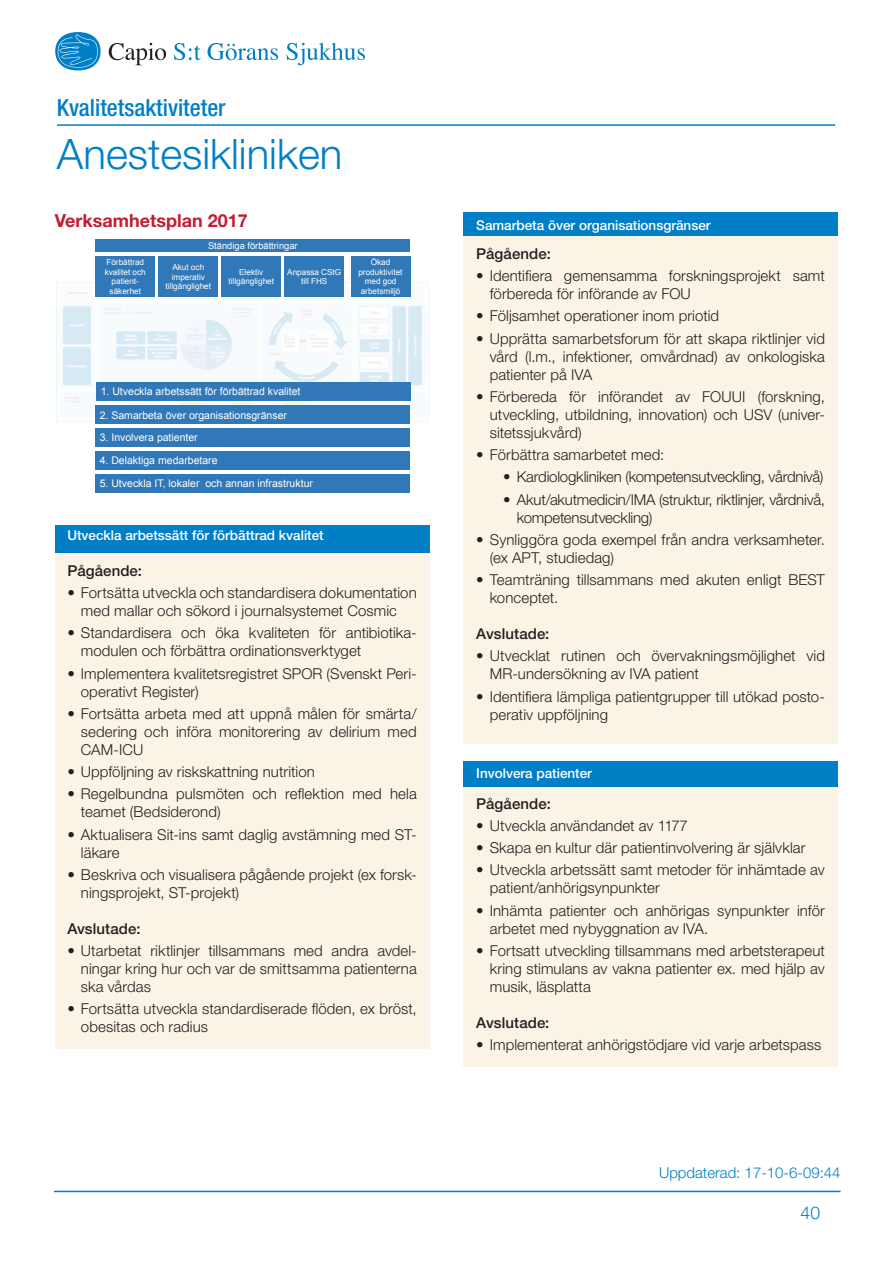
<style>
.page{position:relative;width:893px;height:1263px;background:#fff}
.page>*{position:absolute;margin:0;border:0;box-sizing:border-box;transform-origin:0 0}
.Rubrik_1K{font:300 42px "Helvetica Neue LT";color:#007fc6}
.t1{font:500 condensed 23.55px "Helvetica Neue LT";color:#007fc6}
.Rubrik_3B{font:700 18px "Helvetica Neue LT";color:#c01e32}
.Nedre_rubrik_1{font:300 17.55px "Helvetica Neue LT";color:#007fc6}
.t2{font:300 15px/18px "Helvetica Neue LT";letter-spacing:.005em;color:#231f20}
.t3{font:300 15px/18px "Helvetica Neue LT";letter-spacing:-.015em;color:#231f20}
.t4{font:500 15px "Helvetica Neue LT";letter-spacing:.005em;color:#231f20}
.Sidhuvud_text{font:300 15px "Helvetica Neue LT";color:#007fc6}
.t5{font:700 14.1px "Arial";color:#c02237}
.t6{font:500 13.5px "Helvetica Neue LT";color:#fff}
.t7{font:10.5px "Arial";color:#fff}
.t8{font:9.3px "Arial";color:#fff}
.t9{font:8.25px/9.8px "Arial";color:#fff;text-align:center}
</style>
<div class="page">
<svg style="left:109px;top:43px;width:57px;height:22px"></svg>
<svg style="left:174px;top:43px;width:27px;height:17px"></svg>
<svg style="left:286px;top:43px;width:79px;height:22px"></svg>
<div style="left:55px;top:32px;width:46px;height:38px;background:#007fc6;border-radius:50%"></div>
<svg style="left:55px;top:34px;width:43px;height:36px"></svg>
<svg style="left:208px;top:43px;width:70px;height:17px"></svg>
<hr style="left:57px;top:124px;width:778px;height:2px;background:#007fc6">
<hr style="left:54px;top:1191px;width:786px;height:1px;background:#007fc6">
<div style="left:55px;top:551px;width:375px;height:498px;background:#fbf4e6"></div>
<div style="left:55px;top:525px;width:375px;height:27px;background:#007fc6"></div>
<div style="left:463px;top:234px;width:375px;height:510px;background:#fbf4e6"></div>
<div style="left:463px;top:213px;width:375px;height:23px;background:#007fc6"></div>
<div style="left:463px;top:784px;width:375px;height:283px;background:#fbf4e6"></div>
<div style="left:463px;top:761px;width:375px;height:26px;background:#007fc6"></div>
<div style="left:55px;top:279px;width:374px;height:159px;background:#fff;opacity:.84"></div>
<div style="left:95px;top:405px;width:315px;height:19px;background:#3178b8"></div>
<div style="left:95px;top:428px;width:315px;height:19px;background:#3178b8"></div>
<div style="left:95px;top:451px;width:315px;height:19px;background:#3178b8"></div>
<div style="left:95px;top:474px;width:315px;height:19px;background:#3178b8"></div>
<div style="left:96px;top:382px;width:315px;height:19px;background:#3178b8"></div>
<div style="left:95px;top:256px;width:60px;height:41px;background:#3178b8"></div>
<div style="left:158px;top:256px;width:60px;height:41px;background:#3178b8"></div>
<div style="left:221px;top:256px;width:60px;height:41px;background:#3178b8"></div>
<div style="left:284px;top:256px;width:60px;height:41px;background:#3178b8"></div>
<div style="left:351px;top:256px;width:59px;height:41px;background:#3178b8"></div>
<div style="left:95px;top:239px;width:315px;height:13px;background:#3178b8"></div>
<h2 class="t1" style="left:57px;top:94px;width:170px">Kvalitetsaktiviteter</h2>
<p class="Rubrik_1K" style="left:57px;top:128px;width:287px">Anestesikliniken</p>
<p class="Rubrik_3B" style="left:55px;top:209px;width:195px">Verksamhetsplan 2017</p>
<p class="t5" style="left:52px;top:211px;width:152px">Verksamhetsplan 2017</p>
<p class="t8" style="left:208px;top:240px;width:91px">Ständiga förbättringar</p>
<p class="t9" style="left:105px;top:257px;width:42px">Förbättrad kvalitet och patient&shy;säkerhet</p>
<p class="t9" style="left:165px;top:262px;width:47px">Akut och imperativ tillgänglighet</p>
<p class="t9" style="left:228px;top:267px;width:47px">Elektiv tillgänglighet</p>
<p class="t9" style="left:287px;top:267px;width:56px">Anpassa CStG till FHS</p>
<p class="t9" style="left:358px;top:257px;width:46px">Ökad produktivitet med god arbetsmiljö</p>
<p class="t7" style="left:101px;top:385px;width:201px">1. Utveckla arbetssätt för förbättrad kvalitet</p>
<p class="t7" style="left:100px;top:408px;width:189px">2. Samarbeta över organisationsgränser</p>
<p class="t7" style="left:100px;top:431px;width:100px">3. Involvera patienter</p>
<p class="t7" style="left:100px;top:454px;width:119px">4. Delaktiga medarbetare</p>
<p class="t7" style="left:100px;top:477px;width:215px">5. Utveckla IT, lokaler och annan infrastruktur</p>
<p class="t6" style="left:67px;top:527px;width:258px">Utveckla arbetssätt för förbättrad kvalitet</p>
<p class="t4" style="left:67px;top:561px;width:76px">Pågående:</p>
<p class="t2" style="left:67px;top:583px;width:351px;text-align:center">• Fortsätta utveckla och standardisera dokumentation med mallar och sökord i journalsystemet Cosmic</p>
<p class="t2" style="left:81px;top:624px;width:336px;text-indent:-13px">• Standardisera och öka kvaliteten för antibiotika&shy;modulen och förbättra ordinationsverktyget</p>
<p class="t2" style="left:81px;top:664px;width:337px;text-indent:-14px">• Implementera kvalitetsregistret SPOR (Svenskt Peri&shy;operativt Register)</p>
<p class="t2" style="left:81px;top:704px;width:337px;text-align:justify;text-indent:-14px">• Fortsätta arbeta med att uppnå målen för smärta/ sedering och införa monitorering av delirium med CAM-ICU</p>
<p class="t2" style="left:67px;top:762px;width:249px">• Uppföljning av riskskattning nutrition</p>
<p class="t2" style="left:81px;top:785px;width:337px;text-indent:-14px">• Regelbundna pulsmöten och reflektion med hela teamet (Bedsiderond)</p>
<p class="t2" style="left:81px;top:825px;width:337px;text-indent:-14px">• Aktualisera Sit-ins samt daglig avstämning med ST&shy;läkare</p>
<p class="t2" style="left:81px;top:865px;width:337px;text-indent:-14px">• Beskriva och visualisera pågående projekt (ex forsk&shy;ningsprojekt, ST-projekt)</p>
<p class="t4" style="left:67px;top:919px;width:75px">Avslutade:</p>
<p class="t2" style="left:81px;top:941px;width:337px;text-align:justify;text-indent:-14px">• Utarbetat riktlinjer tillsammans med andra avdel&shy;ningar kring hur och var de smittsamma patienterna ska vårdas</p>
<p class="t2" style="left:81px;top:1000px;width:337px;text-indent:-14px">• Fortsätta utveckla standardiserade flöden, ex bröst, obesitas och radius</p>
<p class="t6" style="left:476px;top:217px;width:236px">Samarbeta över organisationsgränser</p>
<p class="t4" style="left:476px;top:245px;width:76px">Pågående:</p>
<p class="t2" style="left:490px;top:267px;width:337px;text-indent:-14px">• Identifiera gemensamma forskningsprojekt samt förbereda för införande av FOU</p>
<p class="t2" style="left:476px;top:307px;width:244px">• Följsamhet operationer inom priotid</p>
<p class="t2" style="left:490px;top:329px;width:337px;text-align:justify;text-indent:-14px">• Upprätta samarbetsforum för att skapa riktlinjer vid vård (l.m., infektioner, omvårdnad) av onkologiska patienter på IVA</p>
<p class="t2" style="left:490px;top:387px;width:337px;text-align:justify;text-indent:-14px">• Förbereda för införandet av FOUUI (forskning, utveckling, utbildning, innovation) och USV (univer&shy;sitetssjukvård)</p>
<p class="t2" style="left:476px;top:446px;width:189px">• Förbättra samarbetet med:</p>
<p class="t3" style="left:503px;top:468px;width:322px">• Kardiologkliniken (kompetensutveckling, vårdnivå)</p>
<p class="t3" style="left:517px;top:490px;width:310px;text-indent:-14px">• Akut/akutmedicin/IMA (struktur, riktlinjer, vårdnivå, kompetensutveckling)</p>
<p class="t2" style="left:490px;top:530px;width:337px;text-indent:-14px">• Synliggöra goda exempel från andra verksamheter. (ex APT, studiedag)</p>
<p class="t2" style="left:490px;top:571px;width:337px;text-indent:-14px">• Teamträning tillsammans med akuten enligt BEST konceptet.</p>
<p class="t4" style="left:476px;top:625px;width:75px">Avslutade:</p>
<p class="t2" style="left:490px;top:647px;width:337px;text-indent:-14px">• Utvecklat rutinen och övervakningsmöjlighet vid<br>MR-undersökning av IVA patient</p>
<p class="t2" style="left:490px;top:687px;width:337px;text-indent:-14px">• Identifiera lämpliga patientgrupper till utökad posto&shy;perativ uppföljning</p>
<p class="t6" style="left:476px;top:765px;width:117px">Involvera patienter</p>
<p class="t4" style="left:476px;top:794px;width:76px">Pågående:</p>
<p class="t2" style="left:476px;top:816px;width:213px">• Utveckla användandet av 1177</p>
<p class="t2" style="left:476px;top:838px;width:331px">• Skapa en kultur där patientinvolvering är självklar</p>
<p class="t2" style="left:490px;top:861px;width:337px;text-indent:-14px">• Utveckla arbetssätt samt metoder för inhämtade av patient/anhörigsynpunkter</p>
<p class="t2" style="left:490px;top:901px;width:337px;text-indent:-14px">• Inhämta patienter och anhörigas synpunkter inför arbetet med nybyggnation av IVA.</p>
<p class="t2" style="left:490px;top:941px;width:337px;text-align:justify;text-indent:-14px">• Fortsatt utveckling tillsammans med arbetsterapeut kring stimulans av vakna patienter ex. med hjälp av musik, läsplatta</p>
<p class="t4" style="left:476px;top:1013px;width:75px">Avslutade:</p>
<p class="t2" style="left:476px;top:1035px;width:347px">• Implementerat anhörigstödjare vid varje arbetspass</p>
<p class="Sidhuvud_text" style="left:659px;top:1163px;width:183px">Uppdaterad: 17-10-6-09:44</p>
<p class="Nedre_rubrik_1" style="left:801px;top:1201px;width:21px">40</p>
</div>
